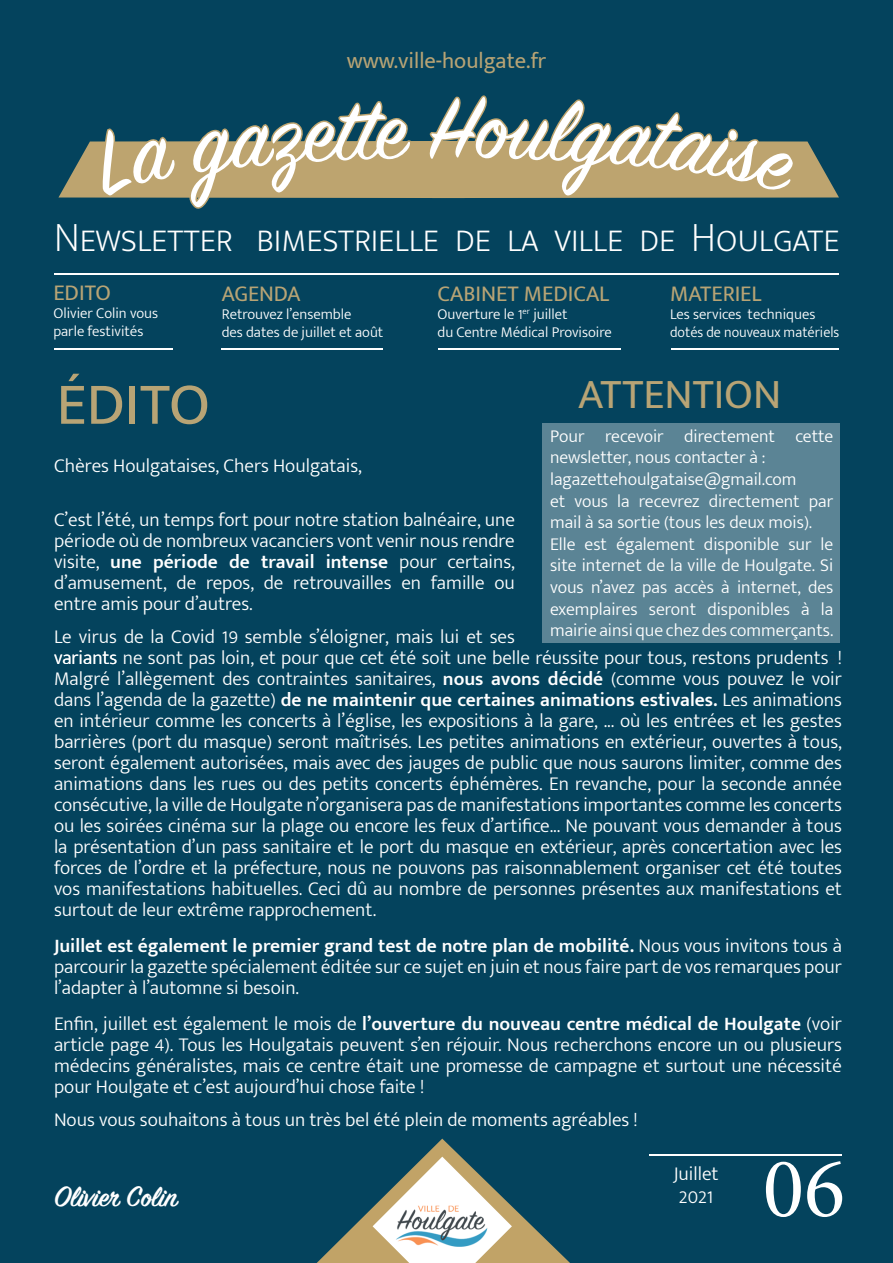
<style>
.page{position:relative;width:893px;height:1263px;background:#04435d}
.page>*{position:absolute;margin:0;border:0;box-sizing:border-box;transform-origin:0 0}
.t1{font:96px "Sign Painter House Script";color:#fff}
.t2{font:85.5px "Minion Pro";color:#fff}
.t3{font:60px "Mukta Mahee";color:#b8a475}
.t4{font:200 42px "Mukta Mahee";color:#fff}
.t5{font:42px "Mukta Mahee";color:#b8a475}
.t6{font:600 31.5px "Sign Painter House Script";color:#fff}
.t7{font:22.5px "Mukta Mahee";color:#b8a475}
.t8{font:300 19.5px/21px "Mukta Mahee";color:#fff;text-align:justify}
.t9{font:300 18px/21.6px "Mukta Mahee";color:#fff}
.t10{font:300 15px/18px "Mukta Mahee";color:#fff}
.s1{font-weight:600}
.s2{color:#0e425a}
</style>
<div class="page">
<svg style="left:317px;top:1138px;width:253px;height:125px;background:#587575"></svg>
<img style="left:391px;top:1199px;width:102px;height:53px">
<hr style="left:649px;top:1154px;width:193px;height:1px;background:#fff">
<hr style="left:54px;top:273px;width:785px;height:1px;background:#fff">
<hr style="left:54px;top:348px;width:118px;height:1px;background:#fff">
<div style="left:543px;top:424px;width:297px;height:219px;background:#5b8495"></div>
<svg style="left:58px;top:94px;width:781px;height:354px;background:#285763"></svg>
<p class="t7" style="left:347px;top:47px;width:201px">www.ville-houlgate.fr</p>
<h1 class="t1" style="left:428px;top:69px;width:48px">H</h1>
<p class="t4" style="left:54px;top:211px;width:787px">Newsletter bimestrielle de la ville de Houlgate</p>
<p class="t7" style="left:53px;top:279px;width:59px">EDITO</p>
<p class="t10" style="left:53px;top:304px;width:106px">Olivier Colin vous</p>
<p class="t10" style="left:53px;top:322px;width:92px">parle festivités</p>
<p class="t3" style="left:56px;top:368px;width:155px">ÉDITO</p>
<p class="t7" style="left:222px;top:280px;width:80px">AGENDA</p>
<p class="t10" style="left:222px;top:304px;width:131px">Retrouvez l’ensemble</p>
<p class="t10" style="left:222px;top:322px;width:163px">des dates de juillet et août</p>
<p class="t7" style="left:438px;top:280px;width:173px">CABINET MEDICAL</p>
<p class="t10" style="left:438px;top:305px;width:132px">Ouverture le 1<sup>er</sup> juillet</p>
<p class="t10" style="left:438px;top:323px;width:176px">du Centre Médical Provisoire</p>
<p class="t7" style="left:670px;top:280px;width:93px">MATERIEL</p>
<p class="t10" style="left:670px;top:304px;width:171px">Les services techniques dotés de nouveaux matériels</p>
<p class="t5" style="left:579px;top:369px;width:204px">ATTENTION</p>
<p class="t8" style="left:54px;top:454px;width:309px">Chères Houlgataises, Chers Houlgatais,</p>
<p class="t8" style="left:54px;top:508px;width:462px">C’est l’été, un temps fort pour notre station balnéaire, une période où de nombreux vacanciers vont venir nous rendre visite, <span class="s1">une période de travail intense</span> pour certains, d’amusement, de repos, de retrouvailles en famille ou entre amis pour d’autres.</p>
<p class="t8" style="left:54px;top:625px;width:462px">Le virus de la Covid 19 semble s’éloigner, mais lui et ses</p>
<p class="t9" style="left:550px;top:425px;width:285px">Pour recevoir directement cette newsletter, nous contacter à :</p>
<p class="t9" style="left:550px;top:468px;width:248px">lagazettehoulgataise@gmail.com</p>
<p class="t9" style="left:550px;top:490px;width:285px">et vous la recevrez directement par mail à sa sortie (tous les deux mois).</p>
<p class="t9" style="left:550px;top:533px;width:285px;text-align:justify">Elle est également disponible sur le site internet de la ville de Houlgate. Si vous n’avez pas accès à internet, des exemplaires seront disponibles à la mairie ainsi que chez des commerçants.</p>
<p class="t8" style="left:54px;top:647px;width:789px">variants ne sont pas loin, et pour que cet été soit une belle réussite pour tous, restons prudents<span class="s2">a</span>!<br>Malgré l’allègement des contraintes sanitaires, <span class="s1">nous avons décidé</span> (comme vous pouvez le voir dans l’agenda de la gazette) <span class="s1">de ne maintenir que certaines animations estivales.</span> Les animations en intérieur comme les concerts à l’église, les expositions à la gare, ... où les entrées et les gestes barrières (port du masque) seront maîtrisés. Les petites animations en extérieur, ouvertes à tous, seront également autorisées, mais avec des jauges de public que nous saurons limiter, comme des animations dans les rues ou des petits concerts éphémères. En revanche, pour la seconde année consécutive, la ville de Houlgate n’organisera pas de manifestations importantes comme les concerts ou les soirées cinéma sur la plage ou encore les feux d’artifice... Ne pouvant vous demander à tous la présentation d’un pass sanitaire et le port du masque en extérieur, après concertation avec les forces de l’ordre et la préfecture, nous ne pouvons pas raisonnablement organiser cet été toutes vos manifestations habituelles. Ceci dû au nombre de personnes présentes aux manifestations et surtout de leur extrême rapprochement.</p>
<p class="t8" style="left:54px;top:935px;width:789px"><span class="s1">Juillet est également le premier grand test de notre plan de mobilité.</span> Nous vous invitons tous à parcourir la gazette spécialement éditée sur ce sujet en juin et nous faire part de vos remarques pour l’adapter à l’automne si besoin.</p>
<p class="t8" style="left:54px;top:1013px;width:789px">Enfin, juillet est également le mois de <span class="s1">l’ouverture du nouveau centre médical de Houlgate</span> (voir article page 4). Tous les Houlgatais peuvent s’en réjouir. Nous recherchons encore un ou plusieurs médecins généralistes, mais ce centre était une promesse de campagne et surtout une nécessité pour Houlgate et c’est aujourd’hui chose faite !</p>
<p class="t8" style="left:54px;top:1109px;width:585px">Nous vous souhaitons à tous un très bel été plein de moments agréables !</p>
<p class="t6" style="left:54px;top:1177px;width:125px">Olivier Colin</p>
<p class="t8" style="left:674px;top:1162px;width:47px">Juillet</p>
<p class="t8" style="left:679px;top:1186px;width:36px">2021</p>
<p class="t2" style="left:763px;top:1131px;width:84px">06</p>
</div>
